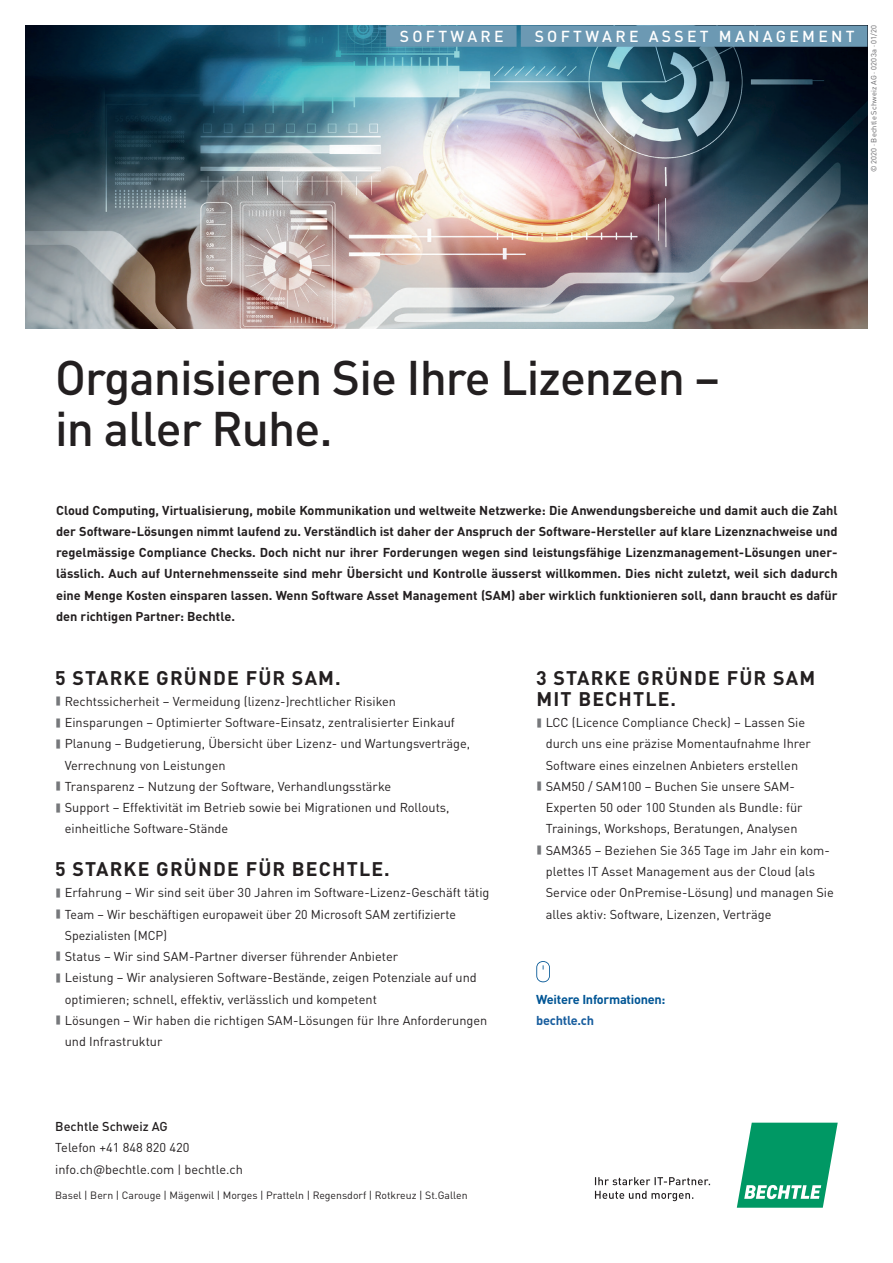
<style>
.page{position:relative;width:893px;height:1263px;background:#fff}
.page>*{position:absolute;margin:0;border:0;box-sizing:border-box;transform-origin:0 0}
.t1{font:500 48px/51px "Bechtle DIN";letter-spacing:-.02em;color:#231f20}
.t2{font:700 19.5px/21.3px "Bechtle DIN";letter-spacing:.06em;color:#231f20}
.t3{font:500 15.75px "Bechtle DIN";letter-spacing:.21em;color:#fff}
.t4{font:12.75px/21.3px "Bechtle DIN";color:#231f20}
.t5{font:700 12.75px/21.3px "Bechtle DIN";color:#231f20;text-align:justify}
.t6{font:700 12.75px "Bechtle DIN";letter-spacing:-.02em;color:#005595}
.t7{font:500 12.75px "Bechtle DIN";color:#231f20}
.t8{font:700 12.75px "Bechtle DIN";letter-spacing:-.02em;color:#175d9e}
.t9{font:10.5px "Bechtle DIN";color:#231f20}
.t10{font:7.5px "Bechtle DIN";letter-spacing:.015em;color:#636366}
.s1{font-size:12px}
</style>
<div class="page">
<svg style="left:25px;top:326px;width:843px;height:3px"></svg>
<svg style="left:737px;top:1123px;width:101px;height:85px"></svg>
<svg style="left:595px;top:1191px;width:98px;height:10px"></svg>
<svg style="left:595px;top:1177px;width:115px;height:8px"></svg>
<img style="left:26px;top:26px;width:841px;height:302px">
<div style="left:386px;top:26px;width:131px;height:21px;background:#6c99b3"></div>
<div style="left:521px;top:26px;width:346px;height:21px;background:#6c99b3"></div>
<svg style="left:536px;top:961px;width:14px;height:22px"></svg>
<p class="t3" style="left:400px;top:24px;width:105px">SOFTWARE</p>
<p class="t3" style="left:535px;top:24px;width:321px">SOFTWARE ASSET MANAGEMENT</p>
<p class="t10" style="left:868px;top:172px;width:148px;rotate:-90deg">© 2020 · Bechtle Schweiz AG · 0203a · 01/20</p>
<h1 class="t1" style="left:55px;top:347px;width:666px">Organisieren Sie Ihre Lizenzen – in aller Ruhe.</h1>
<p class="t5" style="left:56px;top:498px;width:783px">Cloud Computing, Virtualisierung, mobile Kommunikation und weltweite Netzwerke: Die Anwendungsbereiche und damit auch die Zahl der Software-Lösungen nimmt laufend zu. Verständlich ist daher der Anspruch der Software-Hersteller auf klare Lizenznachweise und regelmässige Compliance Checks. Doch nicht nur ihrer Forderungen wegen sind leistungsfähige Lizenzmanagement-Lösungen uner&shy;lässlich. Auch auf Unternehmensseite sind mehr Übersicht und Kontrolle äusserst willkommen. Dies nicht zuletzt, weil sich dadurch eine Menge Kosten einsparen lassen. Wenn Software Asset Management (SAM) aber wirklich funktionieren soll, dann braucht es dafür den richtigen Partner: Bechtle.</p>
<h2 class="t2" style="left:55px;top:665px;width:287px">5 STARKE GRÜNDE FÜR SAM.</h2>
<p class="t4" style="left:65px;top:689px;width:407px">Rechtssicherheit – Vermeidung (lizenz-)rechtlicher Risiken Einsparungen – Optimierter Software-Einsatz, zentralisierter Einkauf Planung – Budgetierung, Übersicht über Lizenz- und Wartungsverträge, Verrechnung von Leistungen<br>Transparenz – Nutzung der Software, Verhandlungsstärke<br>Support – Effektivität im Betrieb sowie bei Migrationen und Rollouts, einheitliche Software-Stände</p>
<h2 class="t2" style="left:55px;top:856px;width:336px">5 STARKE GRÜNDE FÜR BECHTLE.</h2>
<p class="t4" style="left:65px;top:881px;width:426px">Erfahrung – Wir sind seit über 30 Jahren im Software-Lizenz-Geschäft tätig Team – Wir beschäftigen europaweit über 20 Microsoft SAM zertifizierte Spezialisten (MCP)<br>Status – Wir sind SAM-Partner diverser führender Anbieter<br>Leistung – Wir analysieren Software-Bestände, zeigen Potenziale auf und optimieren; schnell, effektiv, verlässlich und kompetent<br>Lösungen – Wir haben die richtigen SAM-Lösungen für Ihre Anforderungen und Infrastruktur</p>
<p class="t7" style="left:55px;top:1116px;width:114px">Bechtle Schweiz AG</p>
<p class="t4" style="left:55px;top:1136px;width:189px">Telefon +41 848 820 420 info.ch@bechtle.com <span class="s1">|</span> bechtle.ch</p>
<p class="t9" style="left:55px;top:1187px;width:414px">Basel | Bern | Carouge | Mägenwil | Morges | Pratteln | Regensdorf | Rotkreuz | St.Gallen</p>
<h2 class="t2" style="left:536px;top:665px;width:280px">3 STARKE GRÜNDE FÜR SAM<br>MIT BECHTLE.</h2>
<p class="t4" style="left:546px;top:711px;width:290px">LCC (Licence Compliance Check) – Lassen Sie durch uns eine präzise Momentaufnahme Ihrer Software eines einzelnen Anbieters erstellen SAM50 / SAM100 – Buchen Sie unsere SAM-Experten 50 oder 100 Stunden als Bundle: für Trainings, Workshops, Beratungen, Analysen SAM365 – Beziehen Sie 365 Tage im Jahr ein kom&shy;plettes IT Asset Management aus der Cloud (als Service oder OnPremise-Lösung) und managen Sie alles aktiv: Software, Lizenzen, Verträge</p>
<p class="t6" style="left:536px;top:988px;width:131px">Weitere Informationen:</p>
<p class="t8" style="left:536px;top:1009px;width:59px">bechtle.ch</p>
</div>
